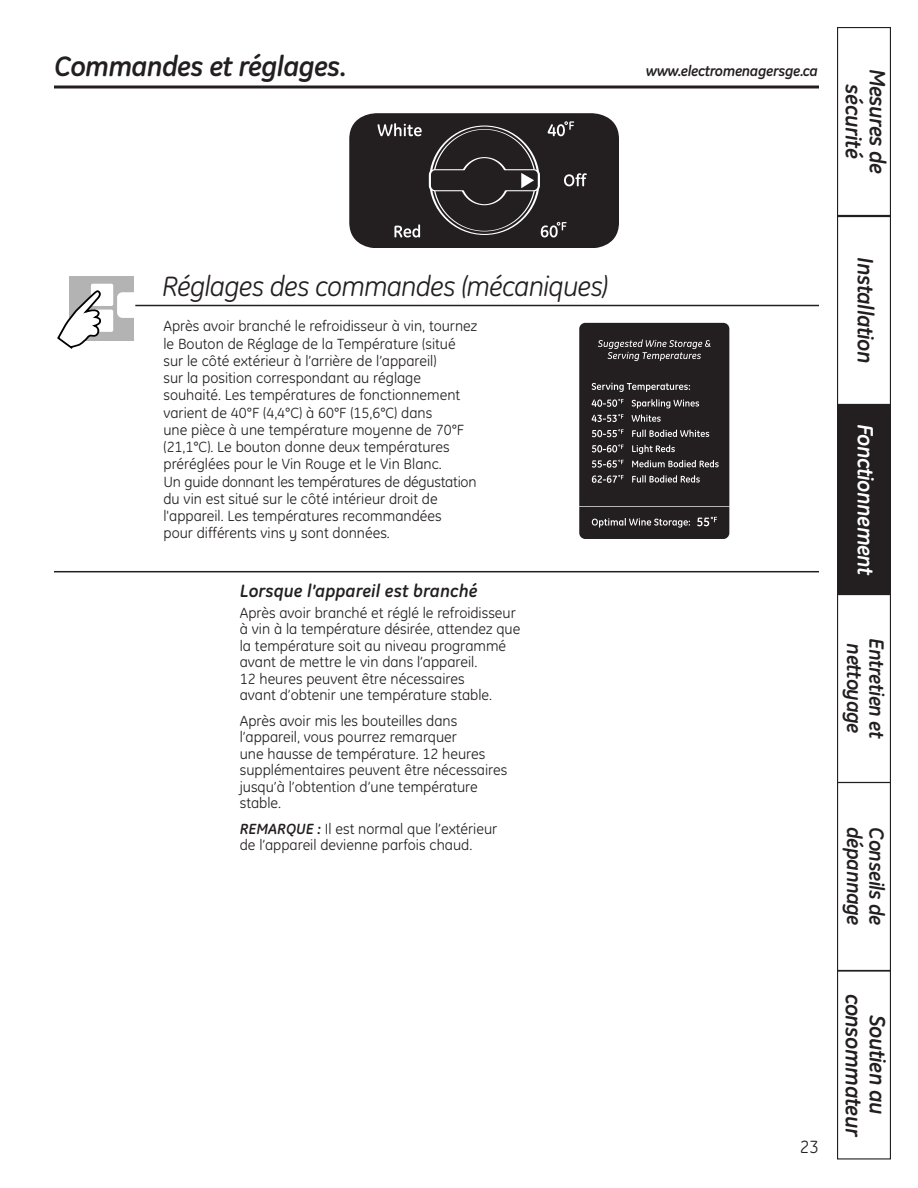
<style>
.page{position:relative;width:918px;height:1188px;background:#fff}
.page>*{position:absolute;margin:0;border:0;box-sizing:border-box;transform-origin:0 0}
.t1{font:italic 28.5px "GE Inspira";letter-spacing:-.025em;color:#231f20}
.t2{font:italic 700 28.5px "GE Inspira";letter-spacing:-.025em;color:#231f20}
.t3{font:italic 700 22.5px/24px "GE Inspira";letter-spacing:-.025em;color:#231f20;text-align:center}
.t4{font:italic 700 22.5px "GE Inspira";letter-spacing:-.025em;color:#fff}
.t5{font:italic 700 21px/22.5px "GE Inspira";letter-spacing:-.025em;color:#231f20}
.t6{font:italic 700 18px "GE Inspira";color:#231f20}
.t7{font:18px "GE Inspira";color:#231f20}
.t8{font:15px/17.2px "GE Inspira";color:#231f20}
.t9{font:italic 700 15px "GE Inspira";letter-spacing:-.025em;color:#231f20}
.s1{font-weight:700;font-style:italic}
</style>
<div class="page">
<hr style="left:54px;top:86px;width:765px;height:2px;background:#231f20">
<div style="left:837px;top:970px;width:54px;height:190px;border:1px solid #231f20"></div>
<div style="left:837px;top:782px;width:54px;height:189px;border:1px solid #231f20"></div>
<div style="left:838px;top:406px;width:52px;height:187px;background:#231f20"></div>
<div style="left:837px;top:405px;width:54px;height:189px;border:1px solid #231f20"></div>
<div style="left:837px;top:27px;width:54px;height:189px;border:1px solid #231f20"></div>
<div style="left:837px;top:216px;width:54px;height:189px;border:1px solid #231f20"></div>
<div style="left:837px;top:594px;width:54px;height:189px;border:1px solid #231f20"></div>
<div style="left:349px;top:113px;width:270px;height:135px;background:#231f20;border-radius:27px"></div>
<svg style="left:378px;top:123px;width:44px;height:13px"></svg>
<svg style="left:548px;top:121px;width:26px;height:15px"></svg>
<svg style="left:564px;top:173px;width:23px;height:13px"></svg>
<svg style="left:541px;top:222px;width:26px;height:15px"></svg>
<svg style="left:394px;top:224px;width:26px;height:14px"></svg>
<svg style="left:428px;top:158px;width:112px;height:48px"></svg>
<hr style="left:76px;top:305px;width:743px;height:1px;background:#231f20">
<div style="left:69px;top:277px;width:65px;height:64px;background:#b3b3b3"></div>
<svg style="left:117px;top:292px;width:18px;height:26px"></svg>
<div style="left:91px;top:284px;width:22px;height:22px;background:#fff;border-radius:2px"></div>
<div style="left:91px;top:310px;width:22px;height:22px;background:#fff;border-radius:2px"></div>
<svg style="left:57px;top:290px;width:45px;height:59px"></svg>
<hr style="left:54px;top:571px;width:765px;height:1px;background:#231f20">
<div style="left:579px;top:323px;width:150px;height:216px;background:#231f20;border-radius:6px"></div>
<svg style="left:592px;top:383px;width:98px;height:9px"></svg>
<svg style="left:579px;top:506px;width:151px;height:1px"></svg>
<svg style="left:592px;top:399px;width:32px;height:8px"></svg>
<svg style="left:592px;top:414px;width:32px;height:8px"></svg>
<svg style="left:592px;top:429px;width:32px;height:8px"></svg>
<svg style="left:592px;top:444px;width:32px;height:8px"></svg>
<svg style="left:592px;top:460px;width:32px;height:8px"></svg>
<svg style="left:592px;top:475px;width:32px;height:8px"></svg>
<svg style="left:632px;top:399px;width:67px;height:23px"></svg>
<svg style="left:632px;top:430px;width:77px;height:7px"></svg>
<svg style="left:632px;top:445px;width:43px;height:9px"></svg>
<svg style="left:632px;top:460px;width:87px;height:7px"></svg>
<svg style="left:632px;top:475px;width:68px;height:8px"></svg>
<svg style="left:598px;top:339px;width:113px;height:22px"></svg>
<svg style="left:592px;top:518px;width:98px;height:10px"></svg>
<svg style="left:697px;top:517px;width:20px;height:9px"></svg>
<h1 class="t2" style="left:54px;top:56px;width:294px">Commandes et réglages.</h1>
<p class="t9" style="left:646px;top:66px;width:174px">www.electromenagersge.ca</p>
<h2 class="t3" style="left:887px;top:69px;width:107px;rotate:90deg">Mesures de sécurité</h2>
<h1 class="t1" style="left:162px;top:277px;width:448px">Réglages des commandes (mécaniques)</h1>
<p class="t8" style="left:164px;top:319px;width:315px">Après avoir branché le refroidisseur à vin, tournez le Bouton de Réglage de la Température (situé sur le côté extérieur à l’arrière de l’appareil)<br>sur la position correspondant au réglage souhaité. Les températures de fonctionnement varient de 40°F (4,4°C) à 60°F (15,6°C) dans<br>une pièce à une température moyenne de 70°F (21,1°C). Le bouton donne deux températures préréglées pour le Vin Rouge et le Vin Blanc.<br>Un guide donnant les températures de dégustation du vin est situé sur le côté intérieur droit de l'appareil. Les températures recommandées<br>pour différents vins y sont données.</p>
<p class="t6" style="left:240px;top:585px;width:239px">Lorsque l’appareil est branché</p>
<p class="t8" style="left:240px;top:606px;width:282px;line-height:16.5px">Après avoir branché et réglé le refroidisseur à vin à la température désirée, attendez que la température soit au niveau programmé avant de mettre le vin dans l’appareil.<br>12 heures peuvent être nécessaires<br>avant d’obtenir une température stable.</p>
<p class="t8" style="left:240px;top:714px;width:269px;line-height:16.5px">Après avoir mis les bouteilles dans l’appareil, vous pourrez remarquer<br>une hausse de température. 12 heures supplémentaires peuvent être nécessaires jusqu’à l’obtention d’une température stable.</p>
<p class="t8" style="left:240px;top:822px;width:259px;line-height:16.5px"><span class="s1">REMARQUE :</span> Il est normal que l’extérieur de l’appareil devienne parfois chaud.</p>
<h2 class="t3" style="left:875px;top:257px;width:108px;rotate:90deg">Installation</h2>
<h2 class="t4" style="left:873px;top:424px;width:154px;rotate:90deg">Fonctionnement</h2>
<h3 class="t5" style="left:886px;top:638px;width:102px;rotate:90deg">Entretien et nettoyage</h3>
<h3 class="t5" style="left:886px;top:827px;width:100px;rotate:90deg">Conseils de dépannage</h3>
<p class="t7" style="left:800px;top:1141px;width:21px">23</p>
<h2 class="t3" style="left:887px;top:994px;width:145px;rotate:90deg">Soutien au consommateur</h2>
</div>
